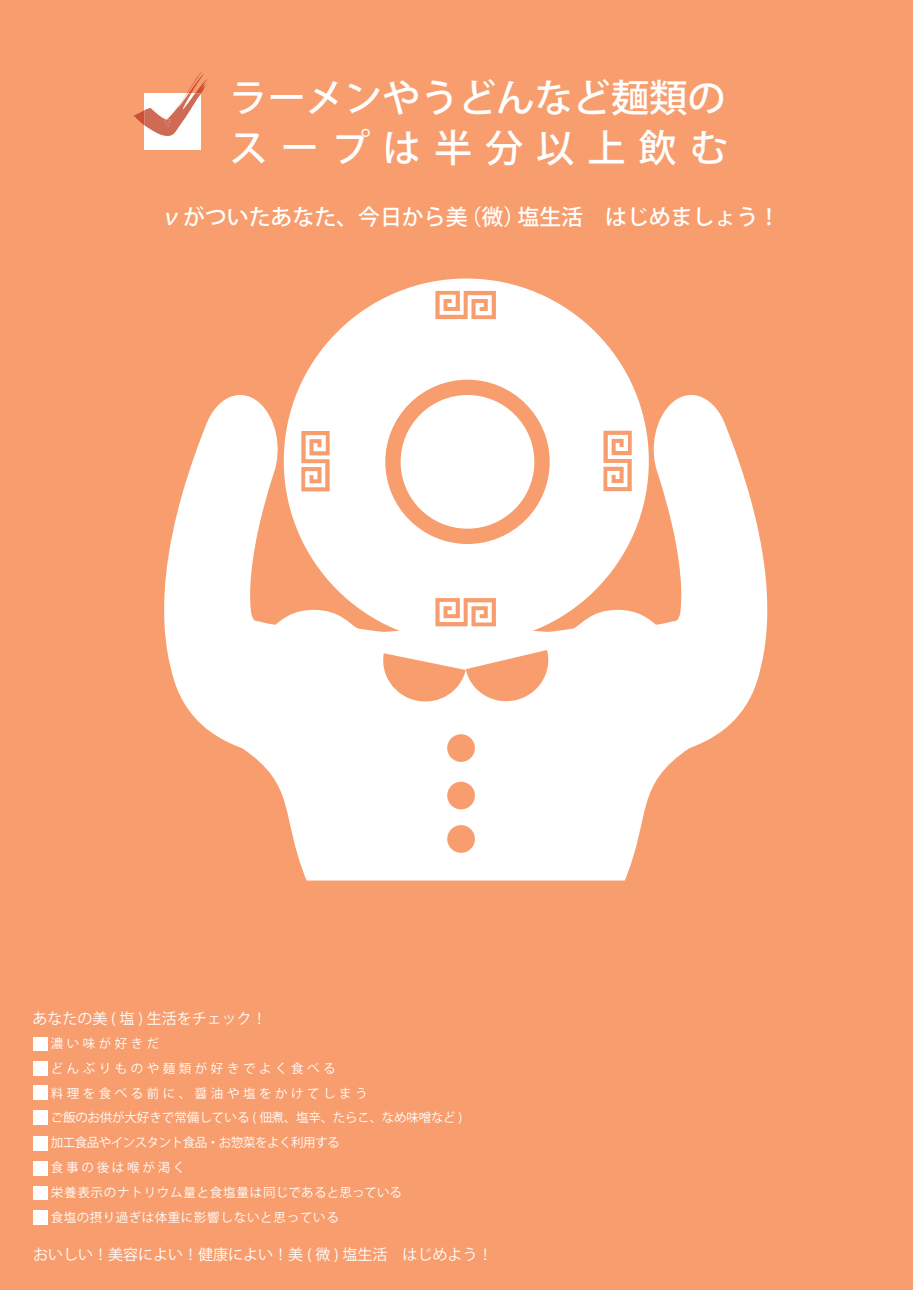
<style>
.page{position:relative;width:913px;height:1290px;background:#fff}
.page>*{position:absolute;margin:0;border:0;box-sizing:border-box;transform-origin:0 0}
.t1{font:500 38.12px/50.3px "Koz Go Pr 6 N";color:#fff}
.t2{font:500 21.88px "Koz Go Pr 6 N";color:#fff}
.t3{font:15px "Koz Go Pr 6 N";color:#fff}
.t4{font:12.5px/24.9px "Koz Go Pr 6 N";letter-spacing:.06em;color:#fff}
</style>
<div class="page">
<div style="left:0;top:0;width:912px;height:1290px;background:#f89e6e"></div>
<div style="left:145px;top:93px;width:56px;height:56px;background:#fff"></div>
<svg style="left:164px;top:393px;width:603px;height:487px;fill:#fff"></svg>
<svg style="left:380px;top:650px;width:172px;height:55px"></svg>
<div style="left:447px;top:734px;width:28px;height:28px;background:#f89e6e;border-radius:50%"></div>
<div style="left:447px;top:782px;width:28px;height:27px;background:#f89e6e;border-radius:50%"></div>
<div style="left:447px;top:825px;width:28px;height:28px;background:#f89e6e;border-radius:50%"></div>
<div style="left:284px;top:278px;width:364px;height:365px;background:#fff;border-radius:50%"></div>
<div style="left:385px;top:380px;width:164px;height:164px;background:#f89e6e;border-radius:50%"></div>
<div style="left:400px;top:395px;width:134px;height:134px;background:#fff;border-radius:50%"></div>
<div style="left:33px;top:1037px;width:14px;height:14px;background:#fff"></div>
<div style="left:33px;top:1061px;width:14px;height:14px;background:#fff"></div>
<div style="left:33px;top:1085px;width:14px;height:14px;background:#fff"></div>
<div style="left:33px;top:1111px;width:14px;height:14px;background:#fff"></div>
<div style="left:33px;top:1136px;width:14px;height:14px;background:#fff"></div>
<div style="left:33px;top:1161px;width:14px;height:14px;background:#fff"></div>
<div style="left:33px;top:1186px;width:14px;height:14px;background:#fff"></div>
<div style="left:33px;top:1210px;width:14px;height:14px;background:#fff"></div>
<svg style="left:133px;top:71px;width:75px;height:65px"></svg>
<svg style="left:435px;top:291px;width:61px;height:28px"></svg>
<svg style="left:603px;top:431px;width:28px;height:60px"></svg>
<svg style="left:301px;top:431px;width:28px;height:60px"></svg>
<svg style="left:435px;top:598px;width:61px;height:28px"></svg>
<h1 class="t1" style="left:229px;top:74px;width:499px">ラーメンやうどんなど麺類のスープは半分以上飲む</h1>
<h2 class="t2" style="left:161px;top:204px;width:620px">νがついたあなた、今日から美（微）塩生活　はじめましょう！</h2>
<p class="t3" style="left:32px;top:1010px;width:236px">あなたの美 ( 塩 ) 生活をチェック！</p>
<p class="t4" style="left:51px;top:1031px;width:413px">濃い味が好きだ<br>どんぶりものや麺類が好きでよく食べる<br>料理を食べる前に、醤油や塩をかけてしまう<br>ご飯のお供が大好きで常備している ( 佃煮、塩辛、たらこ、なめ味噌など )加工食品やインスタント食品・お惣菜をよく利用する<br>食事の後は喉が渇く<br>栄養表示のナトリウム量と食塩量は同じであると思っている<br>食塩の摂り過ぎは体重に影響しないと思っている</p>
<p class="t3" style="left:33px;top:1246px;width:461px">おいしい！美容によい！健康によい！美 ( 微 ) 塩生活　はじめよう！</p>
</div>
